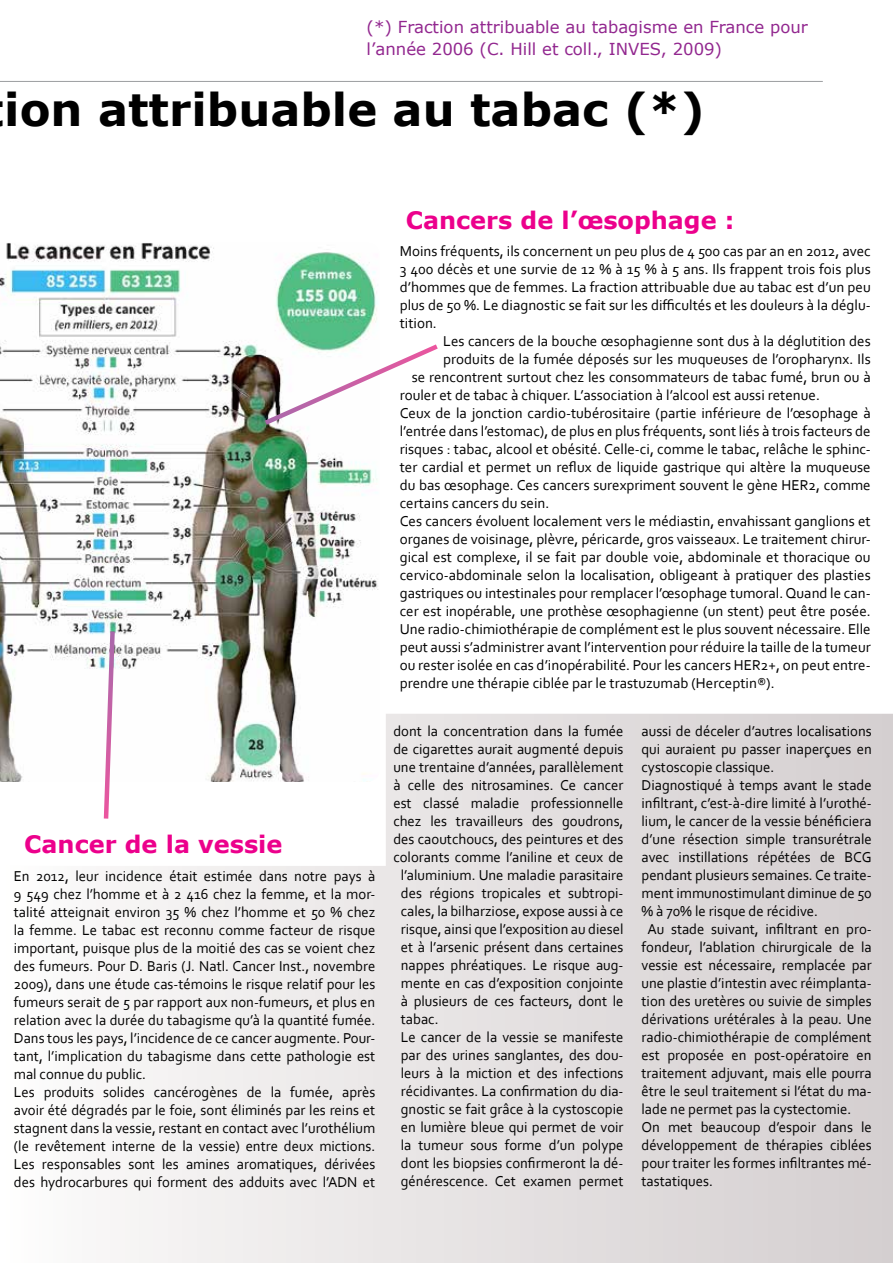
<style>
.page{position:relative;width:893px;height:1263px;background:#fff}
.page>*{position:absolute;margin:0;border:0;box-sizing:border-box;transform-origin:0 0}
.t1{font:700 45px "Verdana";color:#000}
.t2{font:700 24px "Verdana";color:#ec008c}
.t3{font:16.5px/22.5px "Verdana";color:#92278f}
.t4{font:15px/18px "Corbel";color:#000}
</style>
<div class="page">
<hr style="left:0;top:81px;width:823px;height:1px;background:#9b9da0">
<div style="left:0;top:234px;width:389px;height:558px;background:#fff;opacity:.5"></div>
<svg style="left:101px;top:627px;width:16px;height:87px"></svg>
<svg style="left:260px;top:341px;width:178px;height:88px"></svg>
<svg style="left:0;top:714px;width:893px;height:549px"></svg>
<p class="t3" style="left:367px;top:15px;width:443px">(*) Fraction attribuable au tabagisme en France pour l’année 2006 (C. Hill et coll., INVES, 2009)</p>
<h1 class="t1" style="left:4px;top:78px;width:702px">ion attribuable au tabac (*)</h1>
<h2 class="t2" style="left:406px;top:203px;width:330px">Cancers de l’œsophage :</h2>
<h2 class="t2" style="left:24px;top:828px;width:260px">Cancer de la vessie</h2>
<p class="t4" style="left:14px;top:866px;width:363px">En 2012, leur incidence était estimée dans notre pays à 9 549 chez l’homme et à 2 416 chez la femme, et la mor&shy;talité atteignait environ 35 % chez l’homme et 50 % chez la femme. Le tabac est reconnu comme facteur de risque important, puisque plus de la moitié des cas se voient chez des fumeurs. Pour D. Baris (J. Natl. Cancer Inst., novembre 2009), dans une étude cas-témoins le risque relatif pour les fumeurs serait de 5 par rapport aux non-fumeurs, et plus en relation avec la durée du tabagisme qu’à la quantité fumée.<br>Dans tous les pays, l’incidence de ce cancer augmente. Pour&shy;tant, l’implication du tabagisme dans cette pathologie est mal connue du public.<br>Les produits solides cancérogènes de la fumée, après avoir été dégradés par le foie, sont éliminés par les reins et stagnent dans la vessie, restant en contact avec l’urothélium (le revêtement interne de la vessie) entre deux mictions.<br>Les responsables sont les amines aromatiques, dérivées des hydrocarbures qui forment des adduits avec l’ADN et</p>
<p class="t4" style="left:400px;top:242px;width:473px;text-align:justify">Moins fréquents, ils concernent un peu plus de 4 500 cas par an en 2012, avec 3 400 décès et une survie de 12 % à 15 % à 5 ans. Ils frappent trois fois plus d’hommes que de femmes. La fraction attribuable due au tabac est d’un peu plus de 50 %. Le diagnostic se fait sur les difficultés et les douleurs à la déglu&shy;tition.</p>
<p class="t4" style="left:443px;top:332px;width:429px">Les cancers de la bouche œsophagienne sont dus à la déglutition des</p>
<p class="t4" style="left:443px;top:350px;width:429px">produits de la fumée déposés sur les muqueuses de l’oropharynx. Ils</p>
<p class="t4" style="left:412px;top:368px;width:461px">se rencontrent surtout chez les consommateurs de tabac fumé, brun ou à</p>
<p class="t4" style="left:400px;top:386px;width:422px">rouler et de tabac à chiquer. L’association à l’alcool est aussi retenue.</p>
<p class="t4" style="left:400px;top:404px;width:472px">Ceux de la jonction cardio-tubérositaire (partie inférieure de l’œsophage à</p>
<p class="t4" style="left:400px;top:422px;width:473px">l’entrée dans l’estomac), de plus en plus fréquents, sont liés à trois facteurs de</p>
<p class="t4" style="left:400px;top:440px;width:472px">risques : tabac, alcool et obésité. Celle-ci, comme le tabac, relâche le sphinc-</p>
<p class="t4" style="left:400px;top:458px;width:473px">ter cardial et permet un reflux de liquide gastrique qui altère la muqueuse</p>
<p class="t4" style="left:400px;top:476px;width:473px">du bas œsophage. Ces cancers surexpriment souvent le gène HER2, comme</p>
<p class="t4" style="left:400px;top:494px;width:151px">certains cancers du sein.</p>
<p class="t4" style="left:400px;top:512px;width:472px">Ces cancers évoluent localement vers le médiastin, envahissant ganglions et</p>
<p class="t4" style="left:400px;top:530px;width:472px">organes de voisinage, plèvre, péricarde, gros vaisseaux. Le traitement chirur-</p>
<p class="t4" style="left:400px;top:548px;width:472px">gical est complexe, il se fait par double voie, abdominale et thoracique ou</p>
<p class="t4" style="left:400px;top:566px;width:473px">cervico-abdominale selon la localisation, obligeant à pratiquer des plasties</p>
<p class="t4" style="left:400px;top:584px;width:472px">gastriques ou intestinales pour remplacer l’œsophage tumoral. Quand le can-</p>
<p class="t4" style="left:400px;top:602px;width:473px">cer est inopérable, une prothèse œsophagienne (un stent) peut être posée.</p>
<p class="t4" style="left:400px;top:620px;width:472px">Une radio-chimiothérapie de complément est le plus souvent nécessaire. Elle</p>
<p class="t4" style="left:400px;top:638px;width:473px">peut aussi s’administrer avant l’intervention pour réduire la taille de la tumeur</p>
<p class="t4" style="left:400px;top:656px;width:472px">ou rester isolée en cas d’inopérabilité. Pour les cancers HER2+, on peut entre-</p>
<p class="t4" style="left:400px;top:674px;width:377px">prendre une thérapie ciblée par le trastuzumab (Herceptin®).</p>
<p class="t4" style="left:393px;top:722px;width:232px">dont la concentration dans la fumée</p>
<p class="t4" style="left:393px;top:740px;width:232px">de cigarettes aurait augmenté depuis</p>
<p class="t4" style="left:393px;top:758px;width:232px">une trentaine d’années, parallèlement</p>
<p class="t4" style="left:393px;top:776px;width:232px">à celle des nitrosamines. Ce cancer</p>
<p class="t4" style="left:393px;top:794px;width:232px">est classé maladie professionnelle</p>
<p class="t4" style="left:393px;top:812px;width:232px">chez les travailleurs des goudrons,</p>
<p class="t4" style="left:393px;top:830px;width:232px">des caoutchoucs, des peintures et des</p>
<p class="t4" style="left:393px;top:848px;width:232px">colorants comme l’aniline et ceux de</p>
<p class="t4" style="left:401px;top:866px;width:224px">l’aluminium. Une maladie parasitaire</p>
<p class="t4" style="left:401px;top:884px;width:224px">des régions tropicales et subtropi-</p>
<p class="t4" style="left:401px;top:902px;width:224px">cales, la bilharziose, expose aussi à ce</p>
<p class="t4" style="left:401px;top:920px;width:224px">risque, ainsi que l’exposition au diesel</p>
<p class="t4" style="left:401px;top:938px;width:224px">et à l’arsenic présent dans certaines</p>
<p class="t4" style="left:401px;top:956px;width:224px">nappes phréatiques. Le risque aug-</p>
<p class="t4" style="left:401px;top:974px;width:224px">mente en cas d’exposition conjointe</p>
<p class="t4" style="left:401px;top:992px;width:224px">à plusieurs de ces facteurs, dont le</p>
<p class="t4" style="left:401px;top:1010px;width:39px">tabac.</p>
<p class="t4" style="left:401px;top:1028px;width:224px">Le cancer de la vessie se manifeste</p>
<p class="t4" style="left:401px;top:1046px;width:224px">par des urines sanglantes, des dou-</p>
<p class="t4" style="left:401px;top:1064px;width:224px">leurs à la miction et des infections</p>
<p class="t4" style="left:401px;top:1082px;width:224px">récidivantes. La confirmation du dia-</p>
<p class="t4" style="left:401px;top:1100px;width:224px">gnostic se fait grâce à la cystoscopie</p>
<p class="t4" style="left:401px;top:1118px;width:224px">en lumière bleue qui permet de voir</p>
<p class="t4" style="left:401px;top:1136px;width:224px">la tumeur sous forme d’un polype</p>
<p class="t4" style="left:401px;top:1154px;width:224px">dont les biopsies confirmeront la dé-</p>
<p class="t4" style="left:401px;top:1172px;width:224px">générescence. Cet examen permet</p>
<p class="t4" style="left:641px;top:722px;width:232px">aussi de déceler d’autres localisations</p>
<p class="t4" style="left:641px;top:740px;width:232px">qui auraient pu passer inaperçues en</p>
<p class="t4" style="left:641px;top:758px;width:134px">cystoscopie classique.</p>
<p class="t4" style="left:641px;top:776px;width:232px">Diagnostiqué à temps avant le stade</p>
<p class="t4" style="left:641px;top:794px;width:232px">infiltrant, c’est-à-dire limité à l’urothé-</p>
<p class="t4" style="left:641px;top:812px;width:232px">lium, le cancer de la vessie bénéficiera</p>
<p class="t4" style="left:641px;top:830px;width:232px">d’une résection simple transurétrale</p>
<p class="t4" style="left:641px;top:848px;width:232px">avec instillations répétées de BCG</p>
<p class="t4" style="left:641px;top:866px;width:232px">pendant plusieurs semaines. Ce traite-</p>
<p class="t4" style="left:641px;top:884px;width:232px">ment immunostimulant diminue de 50</p>
<p class="t4" style="left:641px;top:902px;width:178px">% à 70% le risque de récidive.</p>
<p class="t4" style="left:647px;top:920px;width:226px">Au stade suivant, infiltrant en pro-</p>
<p class="t4" style="left:641px;top:938px;width:232px">fondeur, l’ablation chirurgicale de la</p>
<p class="t4" style="left:641px;top:956px;width:232px">vessie est nécessaire, remplacée par</p>
<p class="t4" style="left:641px;top:974px;width:232px">une plastie d’intestin avec réimplanta-</p>
<p class="t4" style="left:641px;top:992px;width:232px">tion des uretères ou suivie de simples</p>
<p class="t4" style="left:641px;top:1010px;width:232px">dérivations urétérales à la peau. Une</p>
<p class="t4" style="left:641px;top:1028px;width:232px">radio-chimiothérapie de complément</p>
<p class="t4" style="left:641px;top:1046px;width:232px">est proposée en post-opératoire en</p>
<p class="t4" style="left:641px;top:1064px;width:232px">traitement adjuvant, mais elle pourra</p>
<p class="t4" style="left:641px;top:1082px;width:232px">être le seul traitement si l’état du ma-</p>
<p class="t4" style="left:641px;top:1100px;width:211px">lade ne permet pas la cystectomie.</p>
<p class="t4" style="left:641px;top:1118px;width:232px">On met beaucoup d’espoir dans le</p>
<p class="t4" style="left:641px;top:1136px;width:232px">développement de thérapies ciblées</p>
<p class="t4" style="left:641px;top:1154px;width:232px">pour traiter les formes infiltrantes mé-</p>
<p class="t4" style="left:641px;top:1172px;width:73px">tastatiques.</p>
</div>
